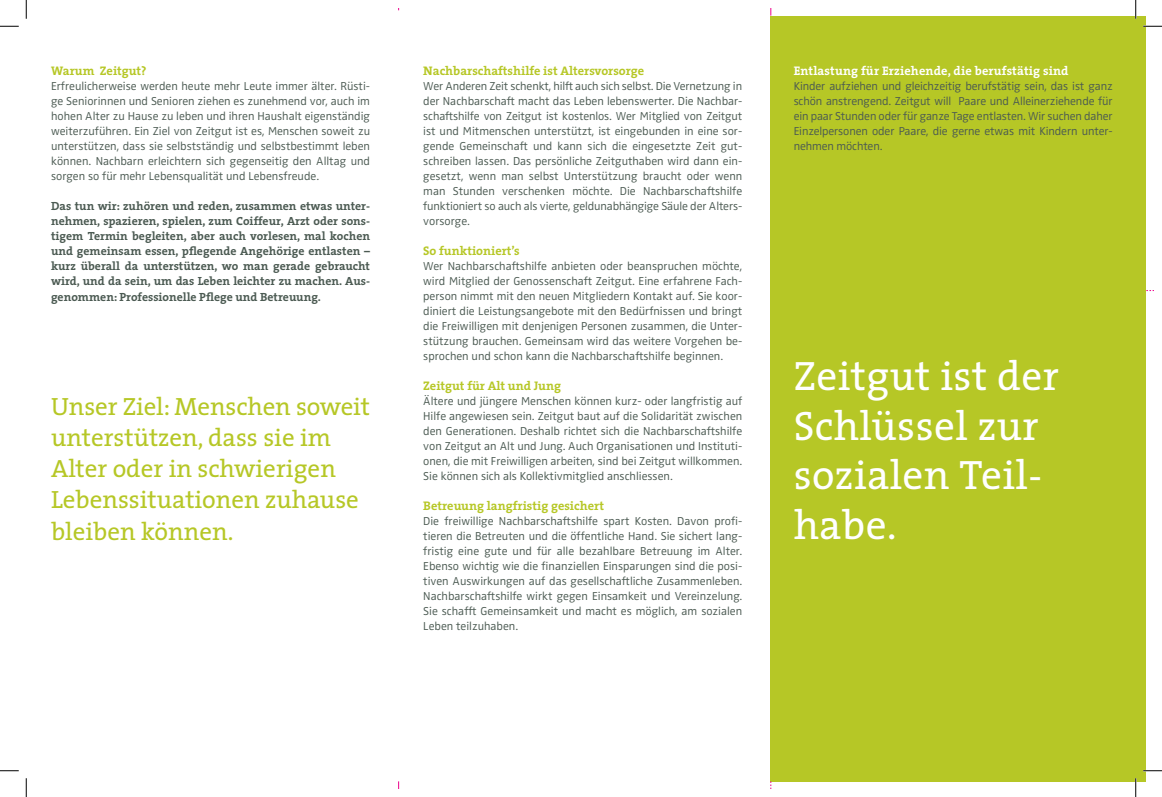
<style>
.page{position:relative;width:1162px;height:797px;background:#fff}
.page>*{position:absolute;margin:0;border:0;box-sizing:border-box;transform-origin:0 0}
.t1{font:41.25px/49.5px "The Serif";letter-spacing:.01em;color:#fff}
.t2{font:25px/31.2px "The Serif";color:#b6c726}
.t3{font:700 12.5px "The Serif";color:#b6c726}
.t4{font:700 12.5px "The Serif";letter-spacing:.01em;color:#fff}
.t5{font:300 11.88px/15px "Zwo Pro";color:#4b5a52;text-align:justify}
.t6{font:700 11.88px/15px "The Serif";color:#4b5a52;text-align:justify}
</style>
<div class="page">
<div style="left:770px;top:16px;width:376px;height:765px;background:#b6c726"></div>
<svg style="left:0;top:25px;width:19px;height:2px"></svg>
<svg style="left:1143px;top:25px;width:19px;height:2px"></svg>
<svg style="left:0;top:770px;width:19px;height:1px"></svg>
<svg style="left:1143px;top:770px;width:19px;height:1px"></svg>
<svg style="left:25px;top:0;width:2px;height:19px"></svg>
<svg style="left:25px;top:778px;width:2px;height:19px"></svg>
<svg style="left:1135px;top:0;width:1px;height:19px"></svg>
<svg style="left:1135px;top:778px;width:1px;height:19px"></svg>
<p class="t3" style="left:51px;top:60px;width:97px">Warum Zeitgut?</p>
<p class="t5" style="left:51px;top:78px;width:320px">Erfreulicherweise werden heute mehr Leute immer älter. Rüsti&shy;ge Seniorinnen und Senioren ziehen es zunehmend vor, auch im hohen Alter zu Hause zu leben und ihren Haushalt eigenständig weiterzuführen. Ein Ziel von Zeitgut ist es, Menschen soweit zu unterstützen, dass sie selbstständig und selbstbestimmt leben können. Nachbarn erleichtern sich gegenseitig den Alltag und sorgen so für mehr Lebensqualität und Lebensfreude.</p>
<p class="t6" style="left:51px;top:198px;width:320px">Das tun wir: zuhören und reden, zusammen etwas unter&shy;nehmen, spazieren, spielen, zum Coiffeur, Arzt oder sons&shy;tigem Termin begleiten, aber auch vorlesen, mal kochen und gemeinsam essen, pflegende Angehörige entlasten – kurz überall da unterstützen, wo man gerade gebraucht wird, und da sein, um das Leben leichter zu machen. Aus-</p>
<p class="t6" style="left:51px;top:289px;width:271px">genommen: Professionelle Pflege und Betreuung.</p>
<p class="t2" style="left:51px;top:390px;width:320px">Unser Ziel: Menschen soweit unterstützen, dass sie im<br>Alter oder in schwierigen<br>Lebenssituationen zuhause bleiben können.</p>
<p class="t3" style="left:423px;top:60px;width:223px">Nachbarschaftshilfe ist Altersvorsorge</p>
<p class="t5" style="left:423px;top:78px;width:320px">Wer Anderen Zeit schenkt, hilft auch sich selbst. Die Vernetzung in der Nachbarschaft macht das Leben lebenswerter. Die Nachbar&shy;schaftshilfe von Zeitgut ist kostenlos. Wer Mitglied von Zeitgut ist und Mitmenschen unterstützt, ist eingebunden in eine sor&shy;gende Gemeinschaft und kann sich die eingesetzte Zeit gut&shy;schreiben lassen. Das persönliche Zeitguthaben wird dann ein&shy;gesetzt, wenn man selbst Unterstützung braucht oder wenn man Stunden verschenken möchte. Die Nachbarschaftshilfe funktioniert so auch als vierte, geldunabhängige Säule der Alters&shy;vorsorge.</p>
<p class="t3" style="left:423px;top:240px;width:98px">So funktioniert’s</p>
<p class="t5" style="left:423px;top:258px;width:320px">Wer Nachbarschaftshilfe anbieten oder beanspruchen möchte, wird Mitglied der Genossenschaft Zeitgut. Eine erfahrene Fach&shy;person nimmt mit den neuen Mitgliedern Kontakt auf. Sie koor&shy;diniert die Leistungsangebote mit den Bedürfnissen und bringt die Freiwilligen mit denjenigen Personen zusammen, die Unter&shy;stützung brauchen. Gemeinsam wird das weitere Vorgehen be&shy;sprochen und schon kann die Nachbarschaftshilfe beginnen.</p>
<p class="t3" style="left:423px;top:375px;width:139px">Zeitgut für Alt und Jung</p>
<p class="t5" style="left:423px;top:393px;width:320px">Ältere und jüngere Menschen können kurz- oder langfristig auf Hilfe angewiesen sein. Zeitgut baut auf die Solidarität zwischen den Generationen. Deshalb richtet sich die Nachbarschaftshilfe von Zeitgut an Alt und Jung. Auch Organisationen und Instituti&shy;onen, die mit Freiwilligen arbeiten, sind bei Zeitgut willkommen.<br>Sie können sich als Kollektivmitglied anschliessen.</p>
<p class="t3" style="left:423px;top:495px;width:182px">Betreuung langfristig gesichert</p>
<p class="t5" style="left:423px;top:513px;width:320px">Die freiwillige Nachbarschaftshilfe spart Kosten. Davon profi&shy;tieren die Betreuten und die öffentliche Hand. Sie sichert lang&shy;fristig eine gute und für alle bezahlbare Betreuung im Alter.<br>Ebenso wichtig wie die finanziellen Einsparungen sind die posi&shy;tiven Auswirkungen auf das gesellschaftliche Zusammenleben.<br>Nachbarschaftshilfe wirkt gegen Einsamkeit und Vereinzelung.<br>Sie schafft Gemeinsamkeit und macht es möglich, am sozialen Leben teilzuhaben.</p>
<p class="t4" style="left:793px;top:60px;width:276px">Entlastung für Erziehende, die berufstätig sind</p>
<p class="t5" style="left:793px;top:78px;width:320px">Kinder aufziehen und gleichzeitig berufstätig sein, das ist ganz schön anstrengend. Zeitgut will Paare und Alleinerziehende für ein paar Stunden oder für ganze Tage entlasten. Wir suchen daher Einzelpersonen oder Paare, die gerne etwas mit Kindern unter&shy;nehmen möchten.</p>
<p class="t1" style="left:793px;top:350px;width:267px">Zeitgut ist der<br>Schlüssel zur</p>
<p class="t1" style="left:793px;top:449px;width:250px">sozialen Teil-</p>
<p class="t1" style="left:793px;top:499px;width:104px">habe.</p>
</div>
